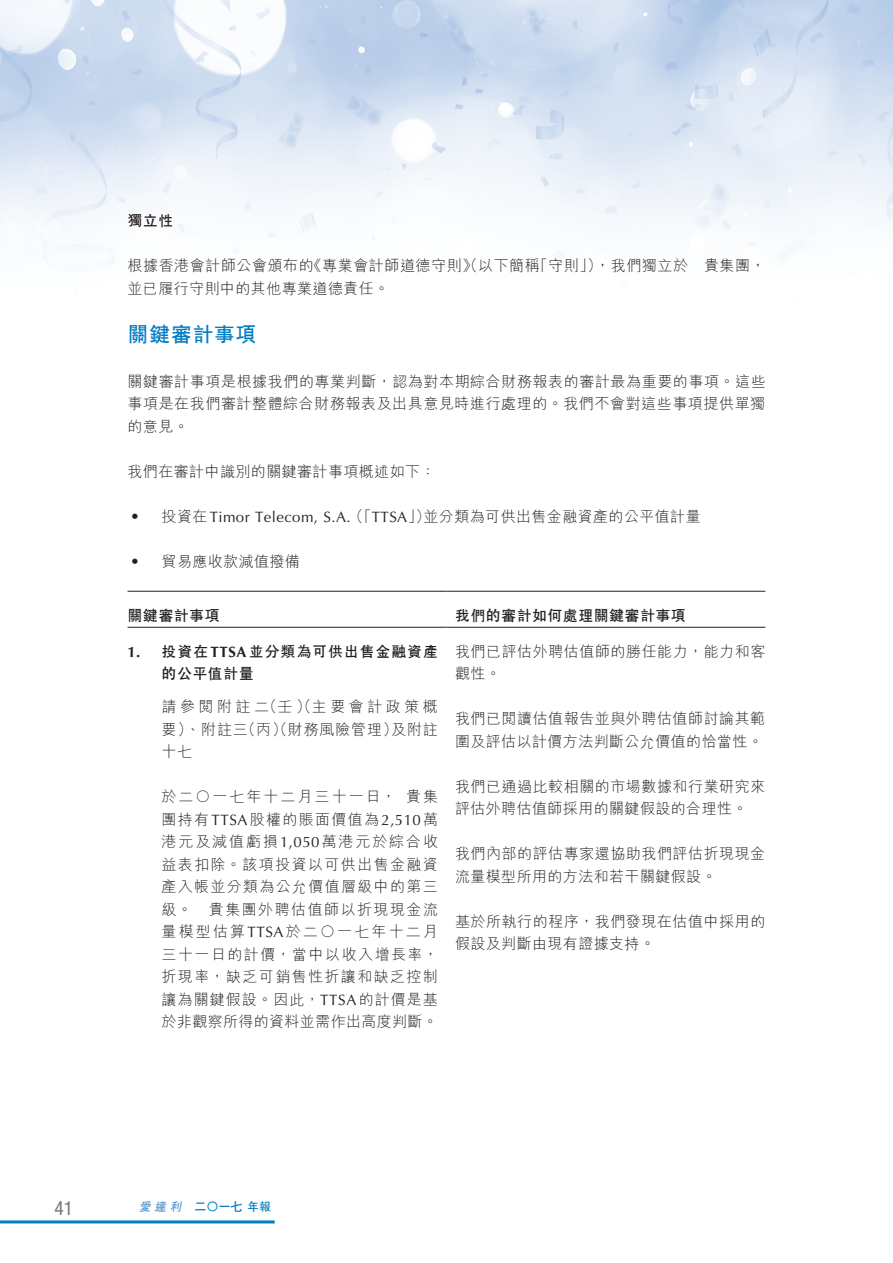
<style>
.page{position:relative;width:893px;height:1263px;background:#fff}
.page>*{position:absolute;margin:0;border:0;box-sizing:border-box;transform-origin:0 0}
._3__標題{font:700 21px "C Hei 2 HK";letter-spacing:.03em;color:#007cc2}
.t1{font:condensed 19.5px "Helvetica Neue LT Std";color:#76787b}
._1__內文{font:300 15px/22.5px "M Hei HK";letter-spacing:.035em;color:#231f20}
._1__內文-2{font:300 15px/22.5px "M Hei HK";letter-spacing:.095em;color:#231f20}
._1__內文-3{font:300 15px "M Hei HK";letter-spacing:.09em;color:#231f20}
._1__內文-4{font:15px "Optima LT Std";letter-spacing:.03em;color:#231f20}
._1__內文-5{font:700 15px "C Hei 2 HK";letter-spacing:.03em;color:#231f20}
._1__內文-6{font:300 15px/22.5px "M Hei HK";letter-spacing:.235em;color:#231f20;text-align:right}
._1__內文-7{font:700 15px "C Hei 2 HK";letter-spacing:.055em;color:#231f20}
._1__內文-8{font:300 15px "M Hei HK";letter-spacing:.125em;color:#231f20}
._1__內文-9{font:300 15px "M Hei HK";letter-spacing:.135em;color:#231f20}
._1__內文-10{font:300 15px "M Hei HK";letter-spacing:.1em;color:#231f20}
._4__副標題{font:700 15px "C Hei 2 HK";color:#231f20}
._1__內文-11{font:700 15px "Optima LT Std";color:#231f20}
.t2{font:700 12px "C Hei 2 HK";color:#007cc2}
.t3{font:italic 700 12px "C Hei 2 HK";color:#5293ce}
.s1{font-family:"M Hei HK";font-weight:300}
.s2{font-family:"Optima LT Std"}
.s3{font-family:"Optima LT Std";font-weight:400}
.s4{font-weight:800}
</style>
<div class="page">
<img style="left:0;top:0;width:893px;height:1224px">
<hr style="left:0;top:1220px;width:275px;height:3px;background:#007cc2">
<hr style="left:128px;top:591px;width:318px;height:1px;background:#231f20">
<hr style="left:446px;top:591px;width:319px;height:1px;background:#231f20">
<hr style="left:128px;top:627px;width:318px;height:1px;background:#231f20">
<hr style="left:446px;top:627px;width:319px;height:1px;background:#231f20">
<p class="_4__副標題" style="left:128px;top:213px;width:47px">獨立性</p>
<p class="_1__內文" style="left:128px;top:254px;width:263px">根據香港會計師公會頒布的<br>並已履行守則中的其他專業道德責任。</p>
<p class="_3__標題" style="left:128px;top:323px;width:130px">關鍵審計事項</p>
<p class="_1__內文" style="left:128px;top:370px;width:640px;text-align:justify">關鍵審計事項是根據我們的專業判斷，認為對本期綜合財務報表的審計最為重要的事項。這些事項是在我們審計整體綜合財務報表及出具意見時進行處理的。我們不會對這些事項提供單獨的意見。</p>
<p class="_1__內文" style="left:128px;top:460px;width:309px">我們在審計中識別的關鍵審計事項概述如下：</p>
<p class="_1__內文" style="left:424px;top:505px;width:279px">並分類為可供出售金融資產的公平值計量</p>
<p class="_1__內文" style="left:307px;top:254px;width:235px">《專業會計師道德守則》（以下簡稱</p>
<p class="_1__內文" style="left:533px;top:254px;width:71px">「守則」）</p>
<p class="_1__內文" style="left:704px;top:254px;width:63px">貴集團，</p>
<p class="_1__內文" style="left:595px;top:254px;width:94px">，我們獨立於</p>
<p class="_1__內文-4" style="left:162px;top:508px;width:271px"><span class="s1">投資在</span>Timor Telecom, A.S .<span class="s1">（「</span>TTSA<span class="s1">」）</span></p>
<p class="_1__內文" style="left:128px;top:505px;width:16px">‧</p>
<p class="_1__內文" style="left:128px;top:550px;width:16px">‧</p>
<p class="_1__內文" style="left:162px;top:550px;width:140px">貿易應收款減值撥備</p>
<p class="_1__內文-5" style="left:128px;top:607px;width:94px">關鍵審計事項</p>
<p class="_1__內文-7" style="left:162px;top:643px;width:278px">投資在<span class="s2">TTSA</span>並分類為可供出售金融資產</p>
<p class="_1__內文-11" style="left:128px;top:643px;width:14px">1.</p>
<p class="_1__內文-5" style="left:162px;top:666px;width:94px">的公平值計量</p>
<p class="_1__內文-6" style="left:162px;top:695px;width:278px">請參閱附註 （二壬）（主要會計政策概及附註</p>
<p class="_1__內文" style="left:162px;top:718px;width:88px">要）、附註三十七</p>
<p class="_1__內文" style="left:241px;top:718px;width:159px">（丙）（財務風險管理）</p>
<p class="_1__內文" style="left:406px;top:785px;width:34px">貴集</p>
<p class="_1__內文-9" style="left:162px;top:789px;width:236px">於二○一七年十二月三十一日，</p>
<p class="_1__內文-3" style="left:162px;top:811px;width:278px">團持有<span class="s3">TTSA</span>股權的賬面價值為<span class="s3">2,510</span>萬</p>
<p class="_1__內文-8" style="left:162px;top:834px;width:278px">港元及減值虧損<span class="s3">1,050</span>萬港元於綜合收</p>
<p class="_1__內文-2" style="left:162px;top:853px;width:278px">益表扣除。該項投資以可供出售金融資</p>
<p class="_1__內文-3" style="left:162px;top:879px;width:278px">產入帳並分類為公允價值層級中的第三</p>
<p class="_1__內文-10" style="left:209px;top:901px;width:231px">貴集團外聘估值師以折現現金流</p>
<p class="_1__內文-2" style="left:162px;top:898px;width:278px">級。<br>量模型估算<span class="s3">TTSA</span>於二○一七年十二月三十一日的計價，當中以收入增長率，折現率，缺乏可銷售性折讓和缺乏控制讓為關鍵假設。因此，<span class="s3">TTSA</span>的計價是基於非觀察所得的資料並需作出高度判斷。</p>
<p class="_1__內文-5" style="left:455px;top:607px;width:232px">我們的審計如何處理關鍵審計事項</p>
<p class="_1__內文" style="left:455px;top:640px;width:312px">我們已評估外聘估值師的勝任能力，能力和客觀性。</p>
<p class="_1__內文" style="left:455px;top:707px;width:312px">我們已閱讀估值報告並與外聘估值師討論其範圍及評估以計價方法判斷公允價值的恰當性。</p>
<p class="_1__內文" style="left:455px;top:775px;width:312px">我們已通過比較相關的市場數據和行業研究來評估外聘估值師採用的關鍵假設的合理性。</p>
<p class="_1__內文" style="left:455px;top:842px;width:312px">我們內部的評估專家還協助我們評估折現現金流量模型所用的方法和若干關鍵假設。</p>
<p class="_1__內文" style="left:455px;top:910px;width:312px">基於所執行的程序，我們發現在估值中採用的假設及判斷由現有證據支持。</p>
<p class="t1" style="left:54px;top:1197px;width:20px">41</p>
<p class="t3" style="left:139px;top:1200px;width:46px">愛達利</p>
<p class="t2" style="left:194px;top:1200px;width:78px">二<span class="s4">○</span>一七年報</p>
</div>
